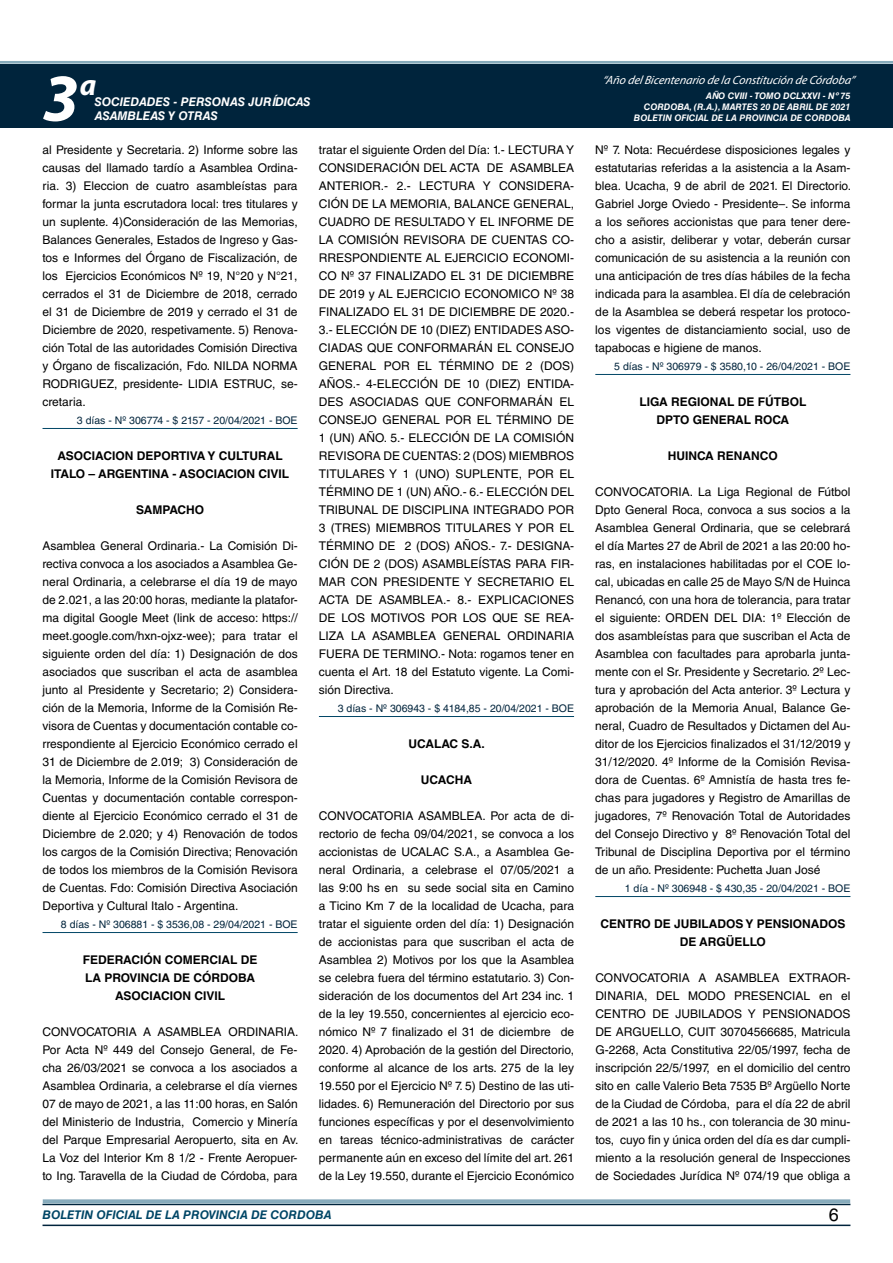
<style>
.page{position:relative;width:893px;height:1263px;background:#fff}
.page>*{position:absolute;margin:0;border:0;box-sizing:border-box;transform-origin:0 0}
.t1{font:italic 700 67.5px "Myriad Pro";color:#fff}
.t2{font:italic 700 30px "Myriad Pro";color:#fff}
.t3{font:18px "Helvetica LT Std";color:#000}
.t4{font:12px/18px "Helvetica LT Std";color:#000;text-align:justify}
.t5{font:700 12px/18px "Helvetica LT Std";color:#000;text-align:center}
.t6{font:italic 12px "Myriad Pro";color:#fff}
.t7{font:italic 700 12px "Helvetica LT Std";color:#fff}
.t8{font:italic 700 12px "Helvetica LT Std";color:#004666}
.t9{font:10.5px "Helvetica LT Std";color:#00243c}
.t10{font:italic 700 9px/10.8px "Helvetica LT Std";color:#fff;text-align:right}
</style>
<div class="page">
<div style="left:0;top:61px;width:893px;height:6px;background:#fff;opacity:.75"></div>
<div style="left:0;top:64px;width:893px;height:64px;background:#00243c"></div>
<hr style="left:43px;top:1224px;width:807px;height:2px;background:#00243c">
<div style="left:42px;top:1198px;width:809px;height:8px;background:#fff;opacity:.75"></div>
<hr style="left:43px;top:428px;width:255px;height:1px;background:#004666">
<hr style="left:43px;top:932px;width:255px;height:1px;background:#004666">
<hr style="left:319px;top:716px;width:255px;height:1px;background:#004666">
<hr style="left:595px;top:374px;width:255px;height:1px;background:#004666">
<hr style="left:595px;top:896px;width:255px;height:1px;background:#004666">
<h1 class="t1" style="left:43px;top:54px;width:38px">3</h1>
<h2 class="t2" style="left:80px;top:66px;width:18px">a</h2>
<p class="t7" style="left:95px;top:94px;width:217px">SOCIEDADES - PERSONAS JURÍDICAS</p>
<p class="t7" style="left:95px;top:109px;width:125px">ASAMBLEAS Y OTRAS</p>
<p class="t6" style="left:603px;top:72px;width:254px">“Año delBicentenario de la Constitución de Córdoba”</p>
<p class="t10" style="left:634px;top:91px;width:218px">AÑO CVIII - TOMO DCLXXVI - Nº 75<br>CORDOBA, (R.A.), MARTES 20 DE ABRIL DE 2021<br>BOLETIN OFICIAL DE LA PROVINCIA DE CORDOBA</p>
<p class="t4" style="left:43px;top:141px;width:257px">al Presidente y Secretaria. 2) Informe sobre las causas del llamado tardío a Asamblea Ordina&shy;ria. 3) Eleccion de cuatro asambleístas para formar la junta escrutadora local: tres titulares y un suplente. 4)Consideración de las Memorias, Balances Generales, Estados de Ingreso y Gas&shy;tos e Informes del Órgano de Fiscalización, de los Ejercicios Económicos Nº 19, N°20 y N°21, cerrados el 31 de Diciembre de 2018, cerrado el 31 de Diciembre de 2019 y cerrado el 31 de Diciembre de 2020, respetivamente. 5) Renova&shy;ción Total de las autoridades Comisión Directiva y Órgano de fiscalización, Fdo. NILDA NORMA RODRIGUEZ, presidente- LIDIA ESTRUC, se&shy;cretaria.</p>
<p class="t9" style="left:77px;top:414px;width:222px">3 días - Nº 306774 - $ 2157 - 20/04/2021 - BOE</p>
<p class="t5" style="left:51px;top:446px;width:240px">ASOCIACION DEPORTIVA Y CULTURAL<br>ITALO – ARGENTINA - ASOCIACION CIVIL</p>
<p class="t5" style="left:136px;top:500px;width:70px">SAMPACHO</p>
<p class="t4" style="left:43px;top:537px;width:257px">Asamblea General Ordinaria.- La Comisión Di&shy;rectiva convoca a los asociados a Asamblea Ge&shy;neral Ordinaria, a celebrarse el día 19 de mayo de 2.021, a las 20:00 horas, mediante la platafor&shy;ma digital Google Meet (link de acceso: https:// meet.google.com/hxn-ojxz-wee); para tratar el siguiente orden del día: 1) Designación de dos asociados que suscriban el acta de asamblea junto al Presidente y Secretario; 2) Considera&shy;ción de la Memoria, Informe de la Comisión Re&shy;visora de Cuentas y documentación contable co&shy;rrespondiente al Ejercicio Económico cerrado el 31 de Diciembre de 2.019; 3) Consideración de la Memoria, Informe de la Comisión Revisora de Cuentas y documentación contable correspon&shy;diente al Ejercicio Económico cerrado el 31 de Diciembre de 2.020; y 4) Renovación de todos los cargos de la Comisión Directiva; Renovación de todos los miembros de la Comisión Revisora de Cuentas. Fdo: Comisión Directiva Asociación Deportiva y Cultural Italo - Argentina.</p>
<p class="t9" style="left:61px;top:918px;width:238px">8 días - Nº 306881 - $ 3536,08 - 29/04/2021 - BOE</p>
<p class="t5" style="left:83px;top:950px;width:176px">FEDERACIÓN COMERCIAL DE<br>LA PROVINCIA DE CÓRDOBA<br>ASOCIACION CIVIL</p>
<p class="t4" style="left:43px;top:1023px;width:257px">CONVOCATORIA A ASAMBLEA ORDINARIA.<br>Por Acta Nº 449 del Consejo General, de Fe&shy;cha 26/03/2021 se convoca a los asociados a Asamblea Ordinaria, a celebrarse el día viernes 07 de mayo de 2021, a las 11:00 horas, en Salón del Ministerio de Industria, Comercio y Minería del Parque Empresarial Aeropuerto, sita en Av.<br>La Voz del Interior Km 8 1/2 - Frente Aeropuer&shy;to Ing. Taravella de la Ciudad de Córdoba, para</p>
<p class="t4" style="left:319px;top:141px;width:257px">tratar el siguiente Orden del Día: 1.- LECTURA Y CONSIDERACIÓN DEL ACTA DE ASAMBLEA ANTERIOR.- 2.- LECTURA Y CONSIDERA-CIÓN DE LA MEMORIA, BALANCE GENERAL, CUADRO DE RESULTADO Y EL INFORME DE LA COMISIÓN REVISORA DE CUENTAS CO-RRESPONDIENTE AL EJERCICIO ECONOMI-CO Nº 37 FINALIZADO EL 31 DE DICIEMBRE DE 2019 y AL EJERCICIO ECONOMICO Nº 38<br>FINALIZADO EL 31 DE DICIEMBRE DE 2020.- 3.- ELECCIÓN DE 10 (DIEZ) ENTIDADES ASO-CIADAS QUE CONFORMARÁN EL CONSEJO GENERAL POR EL TÉRMINO DE 2 (DOS)<br>AÑOS.- 4-ELECCIÓN DE 10 (DIEZ) ENTIDA-DES ASOCIADAS QUE CONFORMARÁN EL CONSEJO GENERAL POR EL TÉRMINO DE 1 (UN) AÑO. 5.- ELECCIÓN DE LA COMISIÓN REVISORA DE CUENTAS: 2 (DOS) MIEMBROS TITULARES Y 1 (UNO) SUPLENTE, POR EL TÉRMINO DE 1 (UN) AÑO.- 6.- ELECCIÓN DEL TRIBUNAL DE DISCIPLINA INTEGRADO POR 3 (TRES) MIEMBROS TITULARES Y POR EL TÉRMINO DE 2 (DOS) AÑOS.- 7.- DESIGNA-CIÓN DE 2 (DOS) ASAMBLEÍSTAS PARA FIR-MAR CON PRESIDENTE Y SECRETARIO EL ACTA DE ASAMBLEA.- 8.- EXPLICACIONES DE LOS MOTIVOS POR LOS QUE SE REA-LIZA LA ASAMBLEA GENERAL ORDINARIA FUERA DE TERMINO.- Nota: rogamos tener en cuenta el Art. 18 del Estatuto vigente. La Comi&shy;sión Directiva.</p>
<p class="t9" style="left:338px;top:702px;width:238px">3 días - Nº 306943 - $ 4184,85 - 20/04/2021 - BOE</p>
<p class="t5" style="left:409px;top:734px;width:78px">UCALAC S.A.</p>
<p class="t5" style="left:421px;top:770px;width:53px">UCACHA</p>
<p class="t4" style="left:319px;top:807px;width:257px">CONVOCATORIA ASAMBLEA. Por acta de di&shy;rectorio de fecha 09/04/2021, se convoca a los accionistas de UCALAC S.A., a Asamblea Ge&shy;neral Ordinaria, a celebrase el 07/05/2021 a las 9:00 hs en su sede social sita en Camino a Ticino Km 7 de la localidad de Ucacha, para tratar el siguiente orden del día: 1) Designación de accionistas para que suscriban el acta de Asamblea 2) Motivos por los que la Asamblea se celebra fuera del término estatutario. 3) Con&shy;sideración de los documentos del Art 234 inc. 1 de la ley 19.550, concernientes al ejercicio eco&shy;nómico Nº 7 finalizado el 31 de diciembre de 2020. 4) Aprobación de la gestión del Directorio, conforme al alcance de los arts. 275 de la ley 19.550 por el Ejercicio Nº 7. 5) Destino de las uti&shy;lidades. 6) Remuneración del Directorio por sus funciones específicas y por el desenvolvimiento en tareas técnico-administrativas de carácter permanente aún en exceso del límite del art. 261 de la Ley 19.550, durante el Ejercicio Económico</p>
<p class="t4" style="left:595px;top:141px;width:257px">Nº 7. Nota: Recuérdese disposiciones legales y estatutarias referidas a la asistencia a la Asam&shy;blea. Ucacha, 9 de abril de 2021. El Directorio.<br>Gabriel Jorge Oviedo - Presidente–. Se informa a los señores accionistas que para tener dere&shy;cho a asistir, deliberar y votar, deberán cursar comunicación de su asistencia a la reunión con una anticipación de tres días hábiles de la fecha indicada para la asamblea. El día de celebración de la Asamblea se deberá respetar los protoco&shy;los vigentes de distanciamiento social, uso de tapabocas e higiene de manos.</p>
<p class="t9" style="left:614px;top:360px;width:238px">5 días - Nº 306979 - $ 3580,10 - 26/04/2021 - BOE</p>
<p class="t5" style="left:639px;top:392px;width:16px">LIGA</p>
<p class="t5" style="left:671px;top:392px;width:18px">REGIONAL</p>
<p class="t5" style="left:738px;top:392px;width:53px">DE FÚTBOL</p>
<p class="t5" style="left:657px;top:410px;width:55px">DPTO GENERAL</p>
<p class="t5" style="left:755px;top:410px;width:18px">ROCA</p>
<p class="t5" style="left:668px;top:446px;width:112px">HUINCA RENANCO</p>
<p class="t4" style="left:595px;top:483px;width:257px">CONVOCATORIA. La Liga Regional de Fútbol Dpto General Roca, convoca a sus socios a la Asamblea General Ordinaria, que se celebrará el día Martes 27 de Abril de 2021 a las 20:00 ho&shy;ras, en instalaciones habilitadas por el COE lo&shy;cal, ubicadas en calle 25 de Mayo S/N de Huinca Renancó, con una hora de tolerancia, para tratar el siguiente: ORDEN DEL DIA: 1º Elección de dos asambleístas para que suscriban el Acta de Asamblea con facultades para aprobarla junta&shy;mente con el Sr. Presidente y Secretario. 2º Lec&shy;tura y aprobación del Acta anterior. 3º Lectura y aprobación de la Memoria Anual, Balance Ge&shy;neral, Cuadro de Resultados y Dictamen del Au&shy;ditor de los Ejercicios finalizados el 31/12/2019 y 31/12/2020. 4º Informe de la Comisión Revisa&shy;dora de Cuentas. 6º Amnistía de hasta tres fe&shy;chas para jugadores y Registro de Amarillas de jugadores, 7º Renovación Total de Autoridades del Consejo Directivo y 8º Renovación Total del Tribunal de Disciplina Deportiva por el término de un año. Presidente: Puchetta Juan José</p>
<p class="t9" style="left:625px;top:882px;width:227px">1 día - Nº 306948 - $ 430,35 - 20/04/2021 - BOE</p>
<p class="t5" style="left:600px;top:914px;width:247px">CENTRO DE JUBILADOS Y PENSIONADOS<br>DE ARGÜELLO</p>
<p class="t4" style="left:595px;top:969px;width:257px">CONVOCATORIA A ASAMBLEA EXTRAOR-DINARIA, DEL MODO PRESENCIAL en el CENTRO DE JUBILADOS Y PENSIONADOS DE ARGUELLO, CUIT 30704566685, Matricula G-2268, Acta Constitutiva 22/05/1997, fecha de inscripción 22/5/1997, en el domicilio del centro sito en calle Valerio Beta 7535 Bº Argüello Norte de la Ciudad de Córdoba, para el día 22 de abril de 2021 a las 10 hs., con tolerancia de 30 minu&shy;tos, cuyo fin y única orden del día es dar cumpli&shy;miento a la resolución general de Inspecciones de Sociedades Jurídica Nº 074/19 que obliga a</p>
<p class="t8" style="left:43px;top:1208px;width:290px">BOLETIN OFICIAL DE LA PROVINCIA DE CORDOBA</p>
<h3 class="t3" style="left:829px;top:1204px;width:12px">6</h3>
</div>
